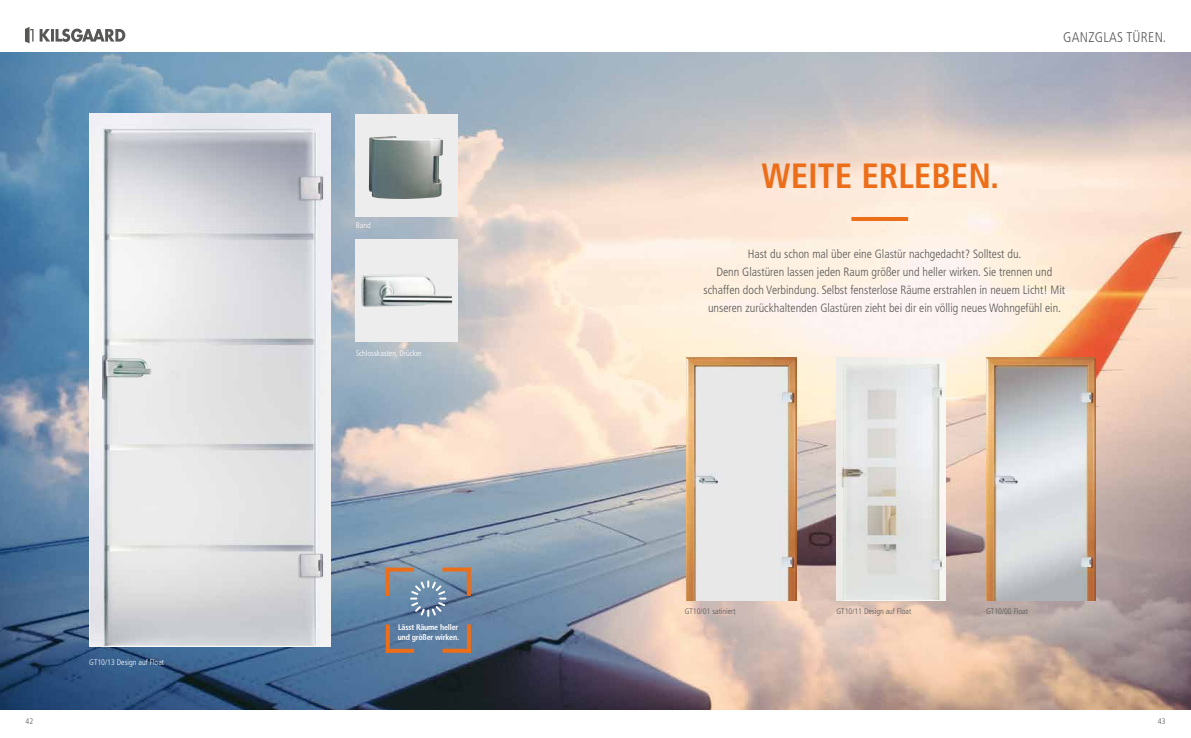
<style>
.page{position:relative;width:1191px;height:738px;background:#fff}
.page>*{position:absolute;margin:0;border:0;box-sizing:border-box;transform-origin:0 0}
.t1{font:700 condensed 35px "Frutiger LT Std";color:#ed6e19}
.t2{font:300 condensed 14px "Frutiger LT Std";letter-spacing:.02em;color:#575756}
.t3{font:300 condensed 12px/18px "Frutiger LT Std";color:#575756;text-align:center}
.t4{font:300 condensed 8px "Frutiger LT Std";color:#575756}
.t5{font:300 condensed 8px "Frutiger LT Std";color:#fff}
.t6{font:700 condensed 8px/9.6px "Frutiger LT Std";letter-spacing:-.02em;color:#fff}
</style>
<div class="page">
<svg style="left:25px;top:27px;width:9px;height:16px"></svg>
<svg style="left:40px;top:29px;width:85px;height:13px"></svg>
<img style="left:0;top:52px;width:1191px;height:657px">
<hr style="left:851px;top:217px;width:57px;height:4px;background:#ed6e19">
<svg style="left:390px;top:567px;width:24px;height:4px"></svg>
<svg style="left:386px;top:567px;width:4px;height:28px"></svg>
<svg style="left:442px;top:648px;width:25px;height:4px"></svg>
<svg style="left:467px;top:624px;width:4px;height:28px"></svg>
<svg style="left:386px;top:624px;width:4px;height:24px"></svg>
<svg style="left:386px;top:648px;width:28px;height:4px"></svg>
<svg style="left:467px;top:571px;width:4px;height:24px"></svg>
<svg style="left:442px;top:567px;width:29px;height:4px"></svg>
<svg style="left:410px;top:579px;width:37px;height:37px"></svg>
<img style="left:89px;top:114px;width:242px;height:531px">
<img style="left:836px;top:357px;width:109px;height:243px">
<img style="left:986px;top:357px;width:109px;height:243px">
<div style="left:356px;top:239px;width:102px;height:102px;background:#ededed"></div>
<img style="left:361px;top:274px;width:91px;height:32px">
<div style="left:356px;top:114px;width:102px;height:102px;background:#ededed"></div>
<img style="left:369px;top:136px;width:74px;height:63px">
<img style="left:686px;top:357px;width:110px;height:243px">
<p class="t5" style="left:89px;top:656px;width:76px">GT10/13 Design auf Float</p>
<p class="t5" style="left:356px;top:220px;width:16px">Band</p>
<p class="t5" style="left:356px;top:348px;width:67px">Schlosskasten, Drücker</p>
<p class="t6" style="left:398px;top:622px;width:63px">Lässt Räume heller und größer wirken.</p>
<h1 class="t1" style="left:761px;top:155px;width:239px">WEITE ERLEBEN.</h1>
<p class="t2" style="left:1063px;top:29px;width:104px">GANZGLAS TÜREN.</p>
<p class="t3" style="left:703px;top:245px;width:363px">Hast du schon mal über eine Glastür nachgedacht? Solltest du.<br>Denn Glastüren lassen jeden Raum größer und heller wirken. Sie trennen und schaffen doch Verbindung. Selbst fensterlose Räume erstrahlen in neuem Licht! Mit unseren zurückhaltenden Glastüren zieht bei dir ein völlig neues Wohngefühl ein.</p>
<p class="t4" style="left:685px;top:606px;width:52px">GT10/01 satiniert</p>
<p class="t4" style="left:836px;top:606px;width:76px">GT10/11 Design auf Float</p>
<p class="t4" style="left:986px;top:606px;width:43px">GT10/00 Float</p>
<p class="t4" style="left:26px;top:716px;width:9px">42</p>
<p class="t4" style="left:1157px;top:716px;width:9px">43</p>
</div>
